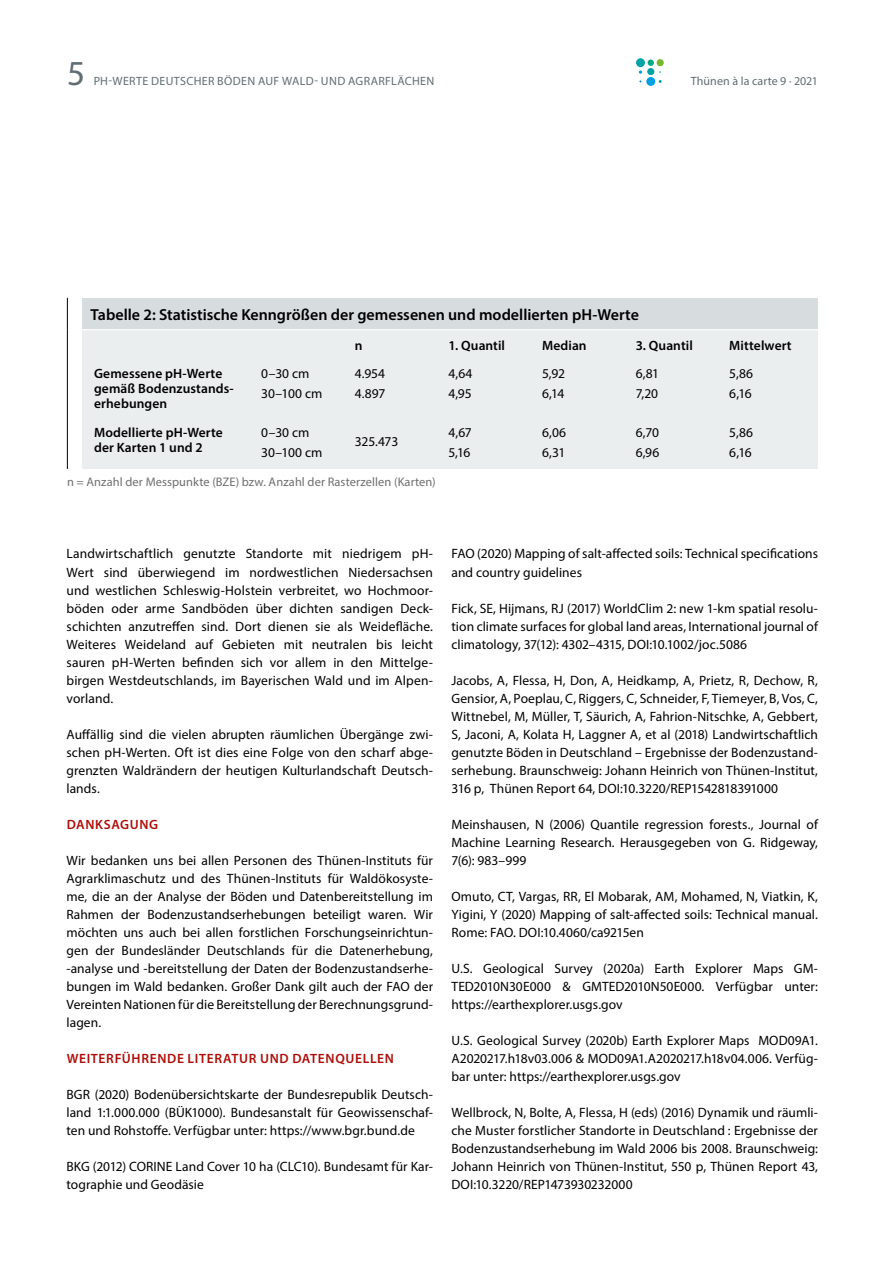
<style>
.page{position:relative;width:885px;height:1263px;background:#fff}
.page>*{position:absolute;margin:0;border:0;box-sizing:border-box;transform-origin:0 0}
.Pagina{font:35.25px "Myriad Pro";color:#616d72}
.Fließtext_Rezept{font:600 16.05px "Myriad Pro";color:#000}
.Fließtext{font:13.5px/18px "Myriad Pro";letter-spacing:.005em;color:#000;text-align:justify}
.Fließtext_Rezept-2{font:600 13.5px/15px "Myriad Pro";letter-spacing:.01em;color:#000}
.Fließtext_Rezept-3{font:13.5px "Myriad Pro";letter-spacing:-.005em;color:#000}
.Fließtext-2{font:600 13.5px "Myriad Pro";letter-spacing:.05em;color:#ae0f0a}
.Bildunterschrift{font:12.45px "Myriad Pro";letter-spacing:.01em;color:#706f6f}
.t1{font:12px "Myriad Pro";letter-spacing:.02em;color:#616d72}
</style>
<div class="page">
<div style="left:656px;top:59px;width:7px;height:7px;background:#76b82a;border-radius:50%"></div>
<div style="left:647px;top:60px;width:7px;height:6px;background:#00a984;border-radius:50%"></div>
<div style="left:647px;top:68px;width:7px;height:7px;background:#00a3a6;border-radius:50%"></div>
<div style="left:646px;top:77px;width:9px;height:9px;background:#009fe3;border-radius:50%"></div>
<div style="left:636px;top:58px;width:9px;height:9px;background:#00a3a6;border-radius:50%"></div>
<svg style="left:638px;top:70px;width:4px;height:4px"></svg>
<div style="left:82px;top:298px;width:735px;height:32px;background:#d7dcdf"></div>
<div style="left:82px;top:330px;width:735px;height:139px;background:#ebeeef"></div>
<hr style="left:67px;top:298px;width:1px;height:32px;background:#000">
<hr style="left:67px;top:330px;width:1px;height:139px;background:#000">
<hr style="left:82px;top:329px;width:735px;height:1px;background:#fff">
<p class="Pagina" style="left:67px;top:51px;width:20px">5</p>
<p class="t1" style="left:94px;top:74px;width:342px">PH-WERTE DEUTSCHER BÖDEN AUF WALD- UND AGRARFLÄCHEN</p>
<p class="t1" style="left:690px;top:74px;width:129px">Thünen à la carte 9 · 2021</p>
<p class="Fließtext_Rezept" style="left:91px;top:304px;width:549px">Tabelle 2: Statistische Kenngrößen der gemessenen und modellierten pH-Werte</p>
<p class="Fließtext_Rezept-2" style="left:355px;top:338px;width:9px">n</p>
<p class="Fließtext_Rezept-2" style="left:448px;top:338px;width:58px">1. Quantil</p>
<p class="Fließtext_Rezept-2" style="left:542px;top:338px;width:46px">Median</p>
<p class="Fließtext_Rezept-2" style="left:635px;top:338px;width:59px">3. Quantil</p>
<p class="Fließtext_Rezept-2" style="left:729px;top:338px;width:64px">Mittelwert</p>
<p class="Fließtext_Rezept-2" style="left:94px;top:365px;width:140px">Gemessene pH-Werte gemäß Bodenzustands&shy;erhebungen</p>
<p class="Fließtext_Rezept-3" style="left:261px;top:365px;width:50px">0–30 cm</p>
<p class="Fließtext_Rezept-3" style="left:355px;top:365px;width:32px">4.954</p>
<p class="Fließtext_Rezept-3" style="left:448px;top:365px;width:26px">4,64</p>
<p class="Fließtext_Rezept-3" style="left:542px;top:365px;width:24px">5,92</p>
<p class="Fließtext_Rezept-3" style="left:635px;top:365px;width:25px">6,81</p>
<p class="Fließtext_Rezept-3" style="left:729px;top:365px;width:25px">5,86</p>
<p class="Fließtext_Rezept-3" style="left:261px;top:385px;width:63px">30–100 cm</p>
<p class="Fließtext_Rezept-3" style="left:355px;top:385px;width:32px">4.897</p>
<p class="Fließtext_Rezept-3" style="left:448px;top:385px;width:25px">4,95</p>
<p class="Fließtext_Rezept-3" style="left:542px;top:385px;width:24px">6,14</p>
<p class="Fließtext_Rezept-3" style="left:635px;top:385px;width:24px">7,20</p>
<p class="Fließtext_Rezept-3" style="left:729px;top:385px;width:24px">6,16</p>
<p class="Fließtext_Rezept-2" style="left:94px;top:424px;width:130px">Modellierte pH-Werte der Karten 1 und 2</p>
<p class="Fließtext_Rezept-3" style="left:261px;top:424px;width:50px">0–30 cm</p>
<p class="Fließtext_Rezept-3" style="left:448px;top:424px;width:25px">4,67</p>
<p class="Fließtext_Rezept-3" style="left:542px;top:424px;width:25px">6,06</p>
<p class="Fließtext_Rezept-3" style="left:635px;top:424px;width:25px">6,70</p>
<p class="Fließtext_Rezept-3" style="left:729px;top:424px;width:25px">5,86</p>
<p class="Fließtext_Rezept-3" style="left:355px;top:433px;width:45px">325.473</p>
<p class="Fließtext_Rezept-3" style="left:261px;top:444px;width:63px">30–100 cm</p>
<p class="Fließtext_Rezept-3" style="left:448px;top:444px;width:24px">5,16</p>
<p class="Fließtext_Rezept-3" style="left:542px;top:444px;width:25px">6,31</p>
<p class="Fließtext_Rezept-3" style="left:635px;top:444px;width:25px">6,96</p>
<p class="Fließtext_Rezept-3" style="left:729px;top:444px;width:24px">6,16</p>
<p class="Bildunterschrift" style="left:67px;top:475px;width:370px">n = Anzahl der Messpunkte (BZE) bzw. Anzahl der Rasterzellen (Karten)</p>
<p class="Fließtext" style="left:67px;top:545px;width:368px">Landwirtschaftlich genutzte Standorte mit niedrigem pH-Wert sind überwiegend im nordwestlichen Niedersachsen und westlichen Schleswig-Holstein verbreitet, wo Hochmoor&shy;böden oder arme Sandböden über dichten sandigen Deck&shy;schichten anzutreffen sind. Dort dienen sie als Weidefläche.<br>Weiteres Weideland auf Gebieten mit neutralen bis leicht sauren pH-Werten befinden sich vor allem in den Mittelge&shy;birgen Westdeutschlands, im Bayerischen Wald und im Alpen&shy;vorland.</p>
<p class="Fließtext" style="left:67px;top:725px;width:368px">Auffällig sind die vielen abrupten räumlichen Übergänge zwi&shy;schen pH-Werten. Oft ist dies eine Folge von den scharf abge&shy;grenzten Waldrändern der heutigen Kulturlandschaft Deutsch&shy;lands.</p>
<h3 class="Fließtext-2" style="left:67px;top:815px;width:93px">DANKSAGUNG</h3>
<p class="Fließtext" style="left:67px;top:851px;width:368px">Wir bedanken uns bei allen Personen des Thünen-Instituts für Agrarklimaschutz und des Thünen-Instituts für Waldökosyste&shy;me, die an der Analyse der Böden und Datenbereitstellung im Rahmen der Bodenzustandserhebungen beteiligt waren. Wir möchten uns auch bei allen forstlichen Forschungseinrichtun&shy;gen der Bundesländer Deutschlands für die Datenerhebung, -analyse und -bereitstellung der Daten der Bodenzustandserhe&shy;bungen im Wald bedanken. Großer Dank gilt auch der FAO der Vereinten Nationen für die Bereitstellung der Berechnungsgrund&shy;lagen.</p>
<p class="Fließtext-2" style="left:67px;top:1049px;width:329px">WEITERFÜHRENDE LITERATUR UND DATENQUELLEN</p>
<p class="Fließtext" style="left:67px;top:1085px;width:368px">BGR (2020) Bodenübersichtskarte der Bundesrepublik Deutsch&shy;land 1:1.000.000 (BÜK1000). Bundesanstalt für Geowissenschaf&shy;ten und Rohstoffe. Verfügbar unter: https://www.bgr.bund.de</p>
<p class="Fließtext" style="left:67px;top:1157px;width:368px">BKG (2012) CORINE Land Cover 10 ha (CLC10). Bundesamt für Kar&shy;tographie und Geodäsie</p>
<p class="Fließtext" style="left:451px;top:545px;width:368px">FAO (2020) Mapping of salt-affected soils: Technical specifications and country guidelines</p>
<p class="Fließtext" style="left:451px;top:599px;width:368px">Fick, SE, Hijmans, RJ (2017) WorldClim 2: new 1-km spatial resolu&shy;tion climate surfaces for global land areas, International journal of climatology, 37(12): 4302–4315, DOI:10.1002/joc.5086</p>
<p class="Fließtext" style="left:451px;top:671px;width:368px">Jacobs, A, Flessa, H, Don, A, Heidkamp, A, Prietz, R, Dechow, R, Gensior, A, Poeplau, C, Riggers, C, Schneider, F, Tiemeyer, B, Vos, C, Wittnebel, M, Müller, T, Säurich, A, Fahrion-Nitschke, A, Gebbert, S, Jaconi, A, Kolata H, Laggner A, et al (2018) Landwirtschaftlich genutzte Böden in Deutschland – Ergebnisse der Bodenzustand&shy;serhebung. Braunschweig: Johann Heinrich von Thünen-Institut, 316 p, Thünen Report 64, DOI:10.3220/REP1542818391000</p>
<p class="Fließtext" style="left:451px;top:815px;width:368px">Meinshausen, N (2006) Quantile regression forests., Journal of Machine Learning Research. Herausgegeben von G. Ridgeway, 7(6): 983–999</p>
<p class="Fließtext" style="left:451px;top:887px;width:368px">Omuto, CT, Vargas, RR, El Mobarak, AM, Mohamed, N, Viatkin, K, Yigini, Y (2020) Mapping of salt-affected soils: Technical manual.<br>Rome: FAO. DOI:10.4060/ca9215en</p>
<p class="Fließtext" style="left:451px;top:959px;width:368px">U.S. Geological Survey (2020a) Earth Explorer Maps GM-TED2010N30E000 &amp; GMTED2010N50E000. Verfügbar unter: https://earthexplorer.usgs.gov</p>
<p class="Fließtext" style="left:451px;top:1031px;width:368px">U.S. Geological Survey (2020b) Earth Explorer Maps MOD09A1.<br>A2020217.h18v03.006 &amp; MOD09A1.A2020217.h18v04.006. Verfüg&shy;bar unter: https://earthexplorer.usgs.gov</p>
<p class="Fließtext" style="left:451px;top:1103px;width:368px">Wellbrock, N, Bolte, A, Flessa, H (eds) (2016) Dynamik und räumli&shy;che Muster forstlicher Standorte in Deutschland : Ergebnisse der Bodenzustandserhebung im Wald 2006 bis 2008. Braunschweig:<br>Johann Heinrich von Thünen-Institut, 550 p, Thünen Report 43, DOI:10.3220/REP1473930232000</p>
</div>
